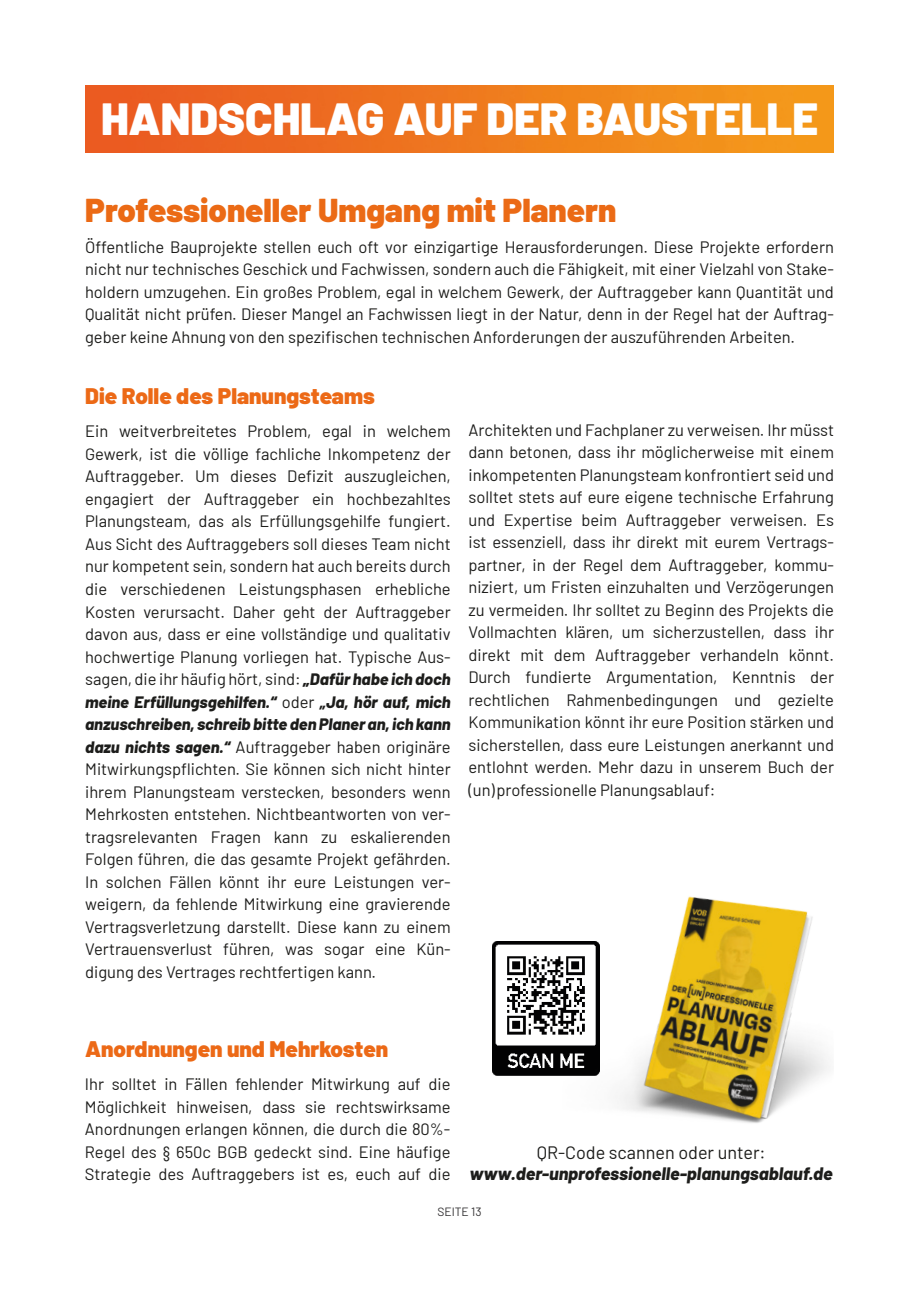
<style>
.page{position:relative;width:919px;height:1289px;background:#fff}
.page>*{position:absolute;margin:0;border:0;box-sizing:border-box;transform-origin:0 0}
.t1{font:900 45px "Barlow";color:#fff}
.t2{font:900 33px "Barlow";color:#eb6a15}
.t3{font:900 22.5px "Barlow";color:#ec6916}
.t4{font:italic 800 18px "Barlow";color:#1d1d1b}
.t5{font:18px "Barlow";color:#1d1d1b}
.t6{font:16.5px/22.5px "Barlow";color:#1d1d1b;text-align:justify}
.t7{font:12px "Barlow";color:#353335}
.s1{font-weight:800;font-style:italic}
.s2{font-weight:700;font-style:italic}
</style>
<div class="page">
<img style="left:85px;top:85px;width:748px;height:67px">
<img style="left:561px;top:896px;width:269px;height:227px">
<img style="left:492px;top:941px;width:108px;height:134px">
<h1 class="t1" style="left:101px;top:101px;width:718px">HANDSCHLAG AUF DER BAUSTELLE</h1>
<h2 class="t2" style="left:85px;top:198px;width:532px">Professioneller Umgang mit Planern</h2>
<p class="t6" style="left:85px;top:237px;width:750px">Öffentliche Bauprojekte stellen euch oft vor einzigartige Herausforderungen. Diese Projekte erfordern nicht nur technisches Geschick und Fachwissen, sondern auch die Fähigkeit, mit einer Vielzahl von Stake&shy;holdern umzugehen. Ein großes Problem, egal in welchem Gewerk, der Auftraggeber kann Quantität und Qualität nicht prüfen. Dieser Mangel an Fachwissen liegt in der Natur, denn in der Regel hat der Auftrag&shy;geber keine Ahnung von den spezifischen technischen Anforderungen der auszuführenden Arbeiten.</p>
<h3 class="t3" style="left:85px;top:387px;width:291px">Die Rolle des Planungsteams</h3>
<p class="t6" style="left:85px;top:421px;width:367px">Ein weitverbreitetes Problem, egal in welchem Gewerk, ist die völlige fachliche Inkompetenz der Auftraggeber. Um dieses Defizit auszugleichen, engagiert der Auftraggeber ein hochbezahltes Planungsteam, das als Erfüllungsgehilfe fungiert.<br>Aus Sicht des Auftraggebers soll dieses Team nicht nur kompetent sein, sondern hat auch bereits durch die verschiedenen Leistungsphasen erhebliche Kosten verursacht. Daher geht der Auftraggeber davon aus, dass er eine vollständige und qualitativ hochwertige Planung vorliegen hat. Typische Aus&shy;sagen, die ihr häufig hört, sind: <span class="s1">„Dafür habe ich doch meine Erfüllungsgehilfen.“</span> oder <span class="s2">„</span><span class="s1">Ja, hör auf, mich anzuschreiben, schreib bitte den Planer an, ich kann dazu nichts sagen.“</span> Auftraggeber haben originäre Mitwirkungspflichten. Sie können sich nicht hinter ihrem Planungsteam verstecken, besonders wenn Mehrkosten entstehen. Nichtbeantworten von ver&shy;tragsrelevanten Fragen kann zu eskalierenden Folgen führen, die das gesamte Projekt gefährden.<br>In solchen Fällen könnt ihr eure Leistungen ver&shy;weigern, da fehlende Mitwirkung eine gravierende Vertragsverletzung darstellt. Diese kann zu einem Vertrauensverlust führen, was sogar eine Kün&shy;digung des Vertrages rechtfertigen kann.</p>
<p class="t6" style="left:468px;top:420px;width:367px">Architekten und Fachplaner zu verweisen. Ihr müsst dann betonen, dass ihr möglicherweise mit einem inkompetenten Planungsteam konfrontiert seid und solltet stets auf eure eigene technische Erfahrung und Expertise beim Auftraggeber verweisen. Es ist essenziell, dass ihr direkt mit eurem Vertrags&shy;partner, in der Regel dem Auftraggeber, kommu&shy;niziert, um Fristen einzuhalten und Verzögerungen zu vermeiden. Ihr solltet zu Beginn des Projekts die Vollmachten klären, um sicherzustellen, dass ihr direkt mit dem Auftraggeber verhandeln könnt.<br>Durch fundierte Argumentation, Kenntnis der rechtlichen Rahmenbedingungen und gezielte Kommunikation könnt ihr eure Position stärken und sicherstellen, dass eure Leistungen anerkannt und entlohnt werden. Mehr dazu in unserem Buch der (un)professionelle Planungsablauf:</p>
<h3 class="t3" style="left:85px;top:1040px;width:304px">Anordnungen und Mehrkosten</h3>
<p class="t6" style="left:85px;top:1074px;width:367px">Ihr solltet in Fällen fehlender Mitwirkung auf die Möglichkeit hinweisen, dass sie rechtswirksame Anordnungen erlangen können, die durch die 80%- Regel des § 650c BGB gedeckt sind. Eine häufige Strategie des Auftraggebers ist es, euch auf die</p>
<p class="t7" style="left:437px;top:1206px;width:46px">SEITE 13</p>
<p class="t5" style="left:536px;top:1139px;width:230px">QR-Code scannen oder unter:</p>
<p class="t4" style="left:469px;top:1166px;width:365px">www.der-unprofessionelle-planungsablauf.de</p>
</div>
